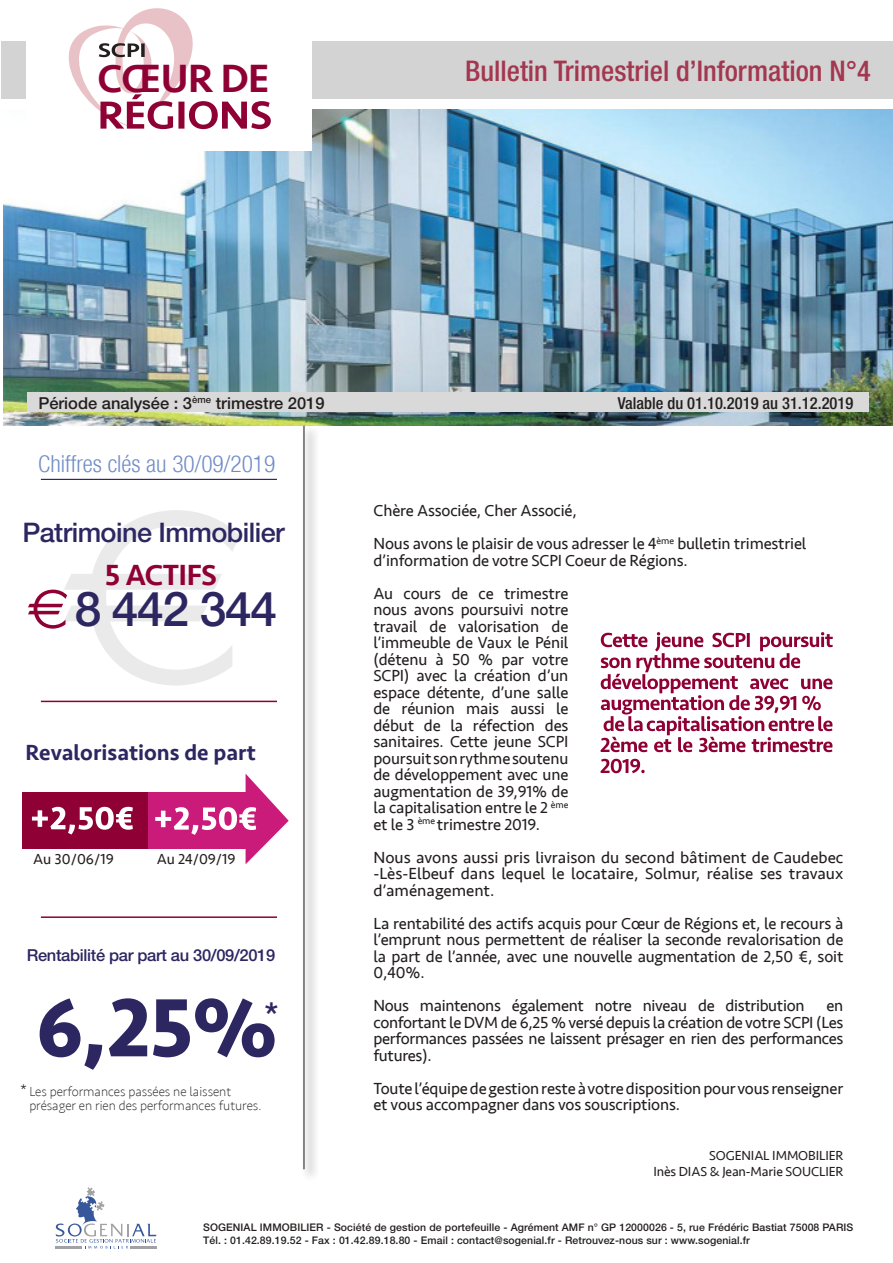
<style>
.page{position:relative;width:893px;height:1263px;background:#fff}
.page>*{position:absolute;margin:0;border:0;box-sizing:border-box;transform-origin:0 0}
.t1{font:700 85.5px "Seravek";color:#2c2661}
.t2{font:500 48.15px "Helvetica Neue";letter-spacing:-.03em;color:#2c2661}
.t3{font:500 40.5px "Seravek";letter-spacing:-.01em;color:#8f0034}
.t4{font:500 condensed 36px "Helvetica Neue";color:#2c2661}
.t5{font:500 30px "Seravek";letter-spacing:-.02em;color:#8f0034}
.t6{font:500 condensed 28.5px "Helvetica Neue";color:#a43750}
.t7{font:500 27px "Helvetica Neue";letter-spacing:-.02em;color:#2c2661}
.t8{font:300 condensed 23.4px "Helvetica Neue";color:#718dc7}
.t9{font:500 22.5px "Seravek";color:#2c2661}
.t10{font:300 18px "Helvetica Neue";color:#241f1f}
.t11{font:16.5px/16.5px "Seravek";letter-spacing:-.01em;color:#241f1f;text-align:justify}
.t12{font:500 16.5px "Helvetica Neue";color:#241f1f}
.t13{font:500 condensed 16.5px "Helvetica Neue";color:#241f1f}
.t14{font:500 16.5px "Helvetica Neue";letter-spacing:-.02em;color:#2c2661}
.t15{font:15px "Seravek";color:#241f1f}
.t16{font:200 13.5px/13.5px "Seravek";color:#241f1f}
.t17{font:13.5px/16.5px "Seravek";letter-spacing:-.01em;color:#241f1f;text-align:right}
.t18{font:500 10.5px/12.6px "Helvetica Neue";letter-spacing:.01em;color:#241f1f}
.s1{font-family:"Euro Sans";font-weight:400;font-size:55.95px;color:#8f0034}
</style>
<div class="page">
<svg style="left:64px;top:510px;width:176px;height:175px"></svg>
<img style="left:4px;top:110px;width:889px;height:316px">
<div style="left:1px;top:42px;width:892px;height:57px;background:#d3d3d3"></div>
<div style="left:27px;top:392px;width:842px;height:20px;background:#dad9da"></div>
<hr style="left:41px;top:701px;width:236px;height:1px;background:#8f0034">
<hr style="left:41px;top:916px;width:236px;height:2px;background:#8f0034">
<hr style="left:41px;top:479px;width:236px;height:1px;background:#2c2661">
<div style="left:301px;top:425px;width:18px;height:757px;background:#efefef"></div>
<hr style="left:303px;top:426px;width:2px;height:743px;background:#636062">
<div style="left:27px;top:0;width:285px;height:150px;background:#fff"></div>
<svg style="left:68px;top:8px;width:203px;height:121px"></svg>
<svg style="left:56px;top:1187px;width:100px;height:61px"></svg>
<hr style="left:56px;top:1246px;width:26px;height:2px;background:#a2a2a4">
<hr style="left:130px;top:1246px;width:26px;height:2px;background:#a2a2a4">
<div style="left:23px;top:792px;width:125px;height:57px;background:#8f0034"></div>
<div style="left:148px;top:792px;width:101px;height:57px;background:#cb1b7a"></div>
<svg style="left:32px;top:807px;width:101px;height:27px"></svg>
<svg style="left:155px;top:774px;width:134px;height:90px"></svg>
<svg style="left:600px;top:759px;width:45px;height:14px"></svg>
<svg style="left:600px;top:632px;width:233px;height:120px"></svg>
<h3 class="t3" style="left:97px;top:63px;width:174px">CŒUR DE</h3>
<h3 class="t6" style="left:465px;top:55px;width:407px">Bulletin Trimestriel d’Information N°4</h3>
<p class="t12" style="left:38px;top:394px;width:288px">Période analysée : 3<sup>ème</sup> trimestre 2019</p>
<p class="t13" style="left:618px;top:394px;width:237px">Valable du 01.10.2019 au 31.12.2019</p>
<h3 class="t8" style="left:38px;top:450px;width:239px">Chiffres clés au 30/09/2019</h3>
<h3 class="t7" style="left:22px;top:517px;width:264px">Patrimoine Immobilier</h3>
<h3 class="t5" style="left:105px;top:563px;width:114px">5 ACTIFS</h3>
<h2 class="t2" style="left:27px;top:581px;width:251px"><span class="s1">€</span>8 442 344</h2>
<h3 class="t9" style="left:25px;top:743px;width:232px">Revalorisations de part</h3>
<p class="t15" style="left:33px;top:852px;width:82px">Au 30/06/19</p>
<p class="t15" style="left:157px;top:851px;width:80px">Au 24/09/19</p>
<p class="t14" style="left:27px;top:946px;width:250px">Rentabilité par part au 30/09/2019</p>
<h1 class="t1" style="left:36px;top:994px;width:243px">6,25%</h1>
<h3 class="t4" style="left:265px;top:995px;width:15px">*</h3>
<p class="t10" style="left:21px;top:1084px;width:8px">*</p>
<p class="t16" style="left:29px;top:1086px;width:234px">Les performances passées ne laissent présager en rien des performances futures.</p>
<p class="t11" style="left:373px;top:495px;width:434px;line-height:33px">Chère Associée, Cher Associé,<br>Nous avons le plaisir de vous adresser le 4<sup>ème</sup> bulletin trimestriel</p>
<p class="t11" style="left:373px;top:544px;width:316px;line-height:33px">d’information de votre SCPI Coeur de Régions.<br>Au cours de ce trimestre</p>
<p class="t11" style="left:373px;top:602px;width:196px">nous avons poursuivi notre travail de valorisation de l’immeuble de Vaux le Pénil (détenu à 50 % par votre SCPI) avec la création d’un espace détente, d’une salle de réunion mais aussi le début de la réfection des sanitaires. Cette jeune SCPI poursuit son rythme soutenu de développement avec une augmentation de 39,91% de la capitalisation entre le 2 <sup>ème </sup>et le 3 <sup>ème</sup> trimestre 2019.</p>
<p class="t11" style="left:373px;top:849px;width:471px">Nous avons aussi pris livraison du second bâtiment de Caudebec -Lès-Elbeuf dans lequel le locataire, Solmur, réalise ses travaux d’aménagement.</p>
<p class="t11" style="left:373px;top:915px;width:471px">La rentabilité des actifs acquis pour Cœur de Régions et, le recours à l’emprunt nous permettent de réaliser la seconde revalorisation de la part de l’année, avec une nouvelle augmentation de 2,50 €, soit 0,40%.</p>
<p class="t11" style="left:373px;top:998px;width:433px">Nous maintenons également notre niveau de distribution</p>
<p class="t11" style="left:373px;top:998px;width:471px;text-indent:453px">en confortant le DVM de 6,25 % versé depuis la création de votre SCPI (Les performances passées ne laissent présager en rien des performances futures).</p>
<p class="t11" style="left:373px;top:1080px;width:471px">Toute l’équipe de gestion reste à votre disposition pour vous renseigner et vous accompagner dans vos souscriptions.</p>
<p class="t17" style="left:653px;top:1147px;width:191px">SOGENIAL IMMOBILIER<br>Inès DIAS &amp; Jean-Marie SOUCLIER</p>
<p class="t18" style="left:203px;top:1221px;width:652px">SOGENIAL IMMOBILIER - Société de gestion de portefeuille - Agrément AMF n° GP 12000026 - 5, rue Frédéric Bastiat 75008 PARIS<br>Tél. : 01.42.89.19.52 - Fax : 01.42.89.18.80 - Email : contact@sogenial.fr - Retrouvez-nous sur : www.sogenial.fr</p>
</div>
